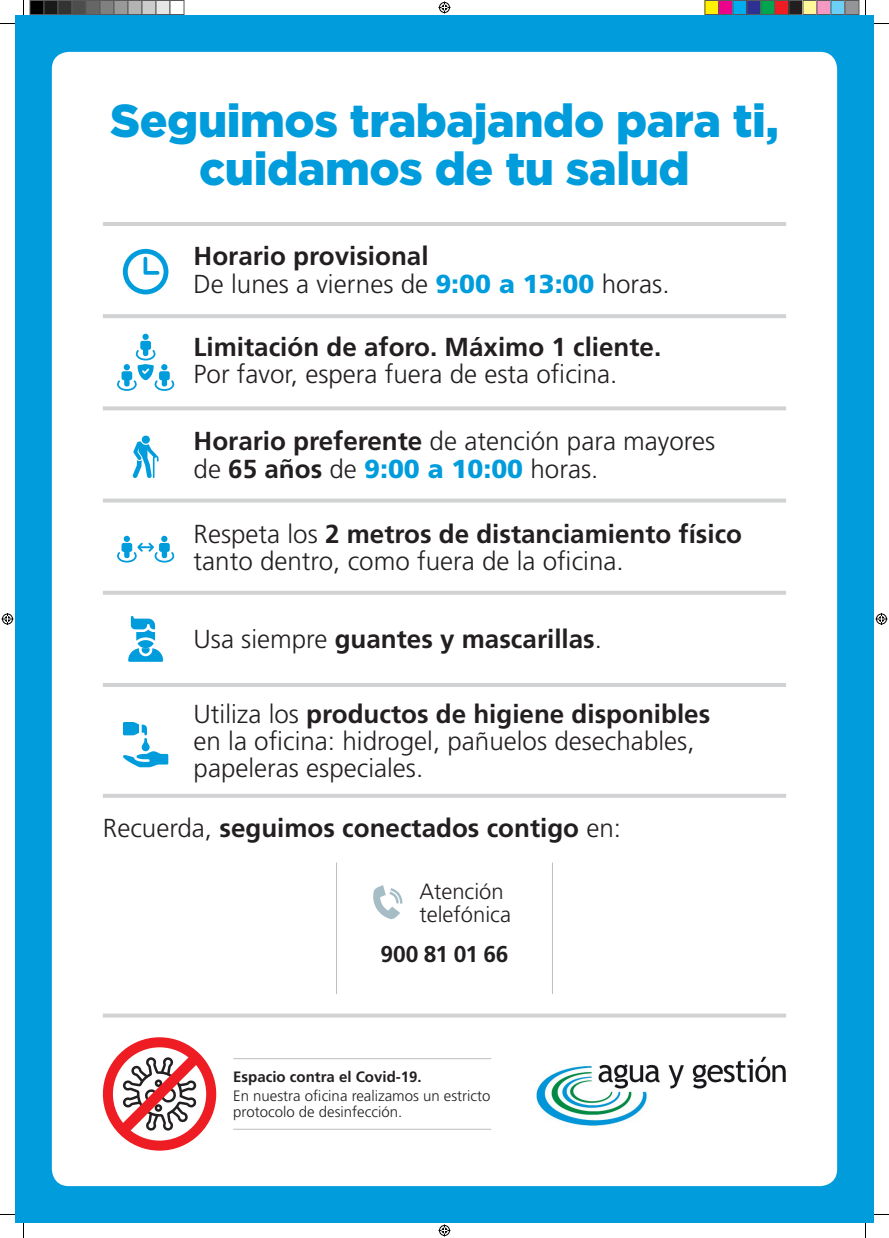
<style>
.page{position:relative;width:889px;height:1238px;background:#fff}
.page>*{position:absolute;margin:0;border:0;box-sizing:border-box;transform-origin:0 0}
.t1{font:900 46.2px/48.5px "Gotham";letter-spacing:-.01em;color:#009cdc;text-align:center}
.t2{font:300 26px/27.3px "Frutiger LT Std";color:#231f20}
.t3{font:700 26px "Frutiger LT Std";color:#231f20}
.t4{font:700 22.8px "Frutiger LT Std";letter-spacing:-.02em;color:#231f20}
.t5{font:300 22px/23.1px "Frutiger LT Std";color:#231f20}
.t6{font:300 15px/16.1px "Frutiger LT Std";color:#231f20}
.t7{font:700 15px "Frutiger LT Std";color:#231f20}
.s1{font-weight:700}
.s2{font-weight:900;color:#009cdc}
.s3{font-weight:300}
</style>
<div class="page">
<div style="left:15px;top:15px;width:859px;height:1208px;background:#009cdc"></div>
<div style="left:52px;top:52px;width:785px;height:1134px;background:#fff;border-radius:17px"></div>
<svg style="left:117px;top:536px;width:58px;height:26px"></svg>
<svg style="left:103px;top:1013px;width:683px;height:4px;background:#d7d8d9"></svg>
<svg style="left:103px;top:498px;width:683px;height:4px;background:#d7d8da"></svg>
<hr style="left:103px;top:591px;width:683px;height:4px;background:#d1d2d4">
<svg style="left:103px;top:406px;width:683px;height:4px;background:#d5d6d8"></svg>
<hr style="left:103px;top:314px;width:683px;height:4px;background:#d1d2d4">
<hr style="left:103px;top:222px;width:683px;height:4px;background:#d1d2d4">
<svg style="left:123px;top:722px;width:45px;height:45px"></svg>
<svg style="left:123px;top:249px;width:45px;height:45px"></svg>
<svg style="left:117px;top:334px;width:58px;height:57px"></svg>
<div style="left:142px;top:435px;width:8px;height:9px;background:#009cdc;border-radius:50%"></div>
<svg style="left:132px;top:441px;width:27px;height:37px"></svg>
<div style="left:103px;top:1037px;width:113px;height:113px;border:10px solid #ee1d23;border-radius:50%"></div>
<svg style="left:108px;top:1042px;width:103px;height:103px"></svg>
<hr style="left:233px;top:1058px;width:258px;height:1px;background:#bcbdc0">
<hr style="left:233px;top:1128px;width:258px;height:1px;background:#bcbdc0">
<svg style="left:128px;top:616px;width:35px;height:46px"></svg>
<hr style="left:103px;top:794px;width:683px;height:4px;background:#d1d2d4">
<hr style="left:103px;top:683px;width:683px;height:4px;background:#d1d2d4">
<svg style="left:373px;top:885px;width:30px;height:35px"></svg>
<hr style="left:336px;top:862px;width:1px;height:132px;background:#bcbdc0">
<hr style="left:552px;top:862px;width:1px;height:132px;background:#bcbdc0">
<img style="left:536px;top:1056px;width:250px;height:70px">
<svg style="left:0;top:23px;width:15px;height:1px"></svg>
<svg style="left:874px;top:23px;width:15px;height:1px"></svg>
<svg style="left:0;top:1214px;width:15px;height:1px"></svg>
<svg style="left:874px;top:1214px;width:15px;height:1px"></svg>
<svg style="left:23px;top:0;width:1px;height:15px"></svg>
<svg style="left:23px;top:1223px;width:1px;height:15px"></svg>
<svg style="left:865px;top:0;width:1px;height:15px"></svg>
<svg style="left:865px;top:1223px;width:1px;height:15px"></svg>
<svg style="left:438px;top:2px;width:12px;height:12px"></svg>
<svg style="left:438px;top:1224px;width:12px;height:12px"></svg>
<svg style="left:2px;top:613px;width:12px;height:12px"></svg>
<svg style="left:875px;top:613px;width:12px;height:12px"></svg>
<div style="left:30px;top:1px;width:14px;height:14px;background:#000"></div>
<div style="left:30px;top:0;width:15px;height:15px;border:1px solid #595959"></div>
<div style="left:44px;top:1px;width:14px;height:14px;background:#1a1a1a"></div>
<div style="left:44px;top:0;width:15px;height:15px;border:1px solid #595959"></div>
<div style="left:58px;top:1px;width:14px;height:14px;background:#333"></div>
<div style="left:58px;top:0;width:15px;height:15px;border:1px solid #595959"></div>
<div style="left:72px;top:1px;width:14px;height:14px;background:#4d4d4d"></div>
<div style="left:72px;top:0;width:15px;height:15px;border:1px solid #595959"></div>
<div style="left:86px;top:1px;width:14px;height:14px;background:#666"></div>
<div style="left:86px;top:0;width:15px;height:15px;border:1px solid #595959"></div>
<div style="left:100px;top:1px;width:14px;height:14px;background:#808080"></div>
<div style="left:100px;top:0;width:15px;height:15px;border:1px solid #595959"></div>
<div style="left:114px;top:1px;width:14px;height:14px;background:#999"></div>
<div style="left:114px;top:0;width:15px;height:15px;border:1px solid #595959"></div>
<div style="left:128px;top:1px;width:14px;height:14px;background:#b3b3b3"></div>
<div style="left:128px;top:0;width:15px;height:15px;border:1px solid #595959"></div>
<div style="left:142px;top:1px;width:14px;height:14px;background:#ccc"></div>
<div style="left:142px;top:0;width:15px;height:15px;border:1px solid #595959"></div>
<div style="left:156px;top:1px;width:14px;height:14px;background:#e6e6e6"></div>
<div style="left:156px;top:0;width:15px;height:15px;border:1px solid #595959"></div>
<div style="left:170px;top:0;width:15px;height:15px;border:1px solid #595959"></div>
<div style="left:705px;top:1px;width:14px;height:14px;background:#fff101"></div>
<div style="left:704px;top:0;width:15px;height:15px;border:1px solid #595959"></div>
<div style="left:719px;top:1px;width:14px;height:14px;background:#ed028c"></div>
<div style="left:718px;top:0;width:15px;height:15px;border:1px solid #595959"></div>
<div style="left:733px;top:1px;width:14px;height:14px;background:#00aeef"></div>
<div style="left:732px;top:0;width:15px;height:15px;border:1px solid #595959"></div>
<div style="left:747px;top:1px;width:14px;height:14px;background:#2e3092"></div>
<div style="left:746px;top:0;width:15px;height:15px;border:1px solid #595959"></div>
<div style="left:761px;top:1px;width:14px;height:14px;background:#00a54f"></div>
<div style="left:760px;top:0;width:15px;height:15px;border:1px solid #595959"></div>
<div style="left:775px;top:1px;width:14px;height:14px;background:#ee1d23"></div>
<div style="left:774px;top:0;width:15px;height:15px;border:1px solid #595959"></div>
<div style="left:789px;top:1px;width:14px;height:14px;background:#231f20"></div>
<div style="left:788px;top:0;width:15px;height:15px;border:1px solid #595959"></div>
<div style="left:803px;top:1px;width:14px;height:14px;background:#fff79a"></div>
<div style="left:802px;top:0;width:15px;height:15px;border:1px solid #595959"></div>
<div style="left:817px;top:1px;width:14px;height:14px;background:#f499c2"></div>
<div style="left:816px;top:0;width:15px;height:15px;border:1px solid #595959"></div>
<div style="left:831px;top:1px;width:14px;height:14px;background:#6bcff6"></div>
<div style="left:830px;top:0;width:15px;height:15px;border:1px solid #595959"></div>
<div style="left:845px;top:1px;width:14px;height:14px;background:#939598"></div>
<div style="left:844px;top:0;width:15px;height:15px;border:1px solid #595959"></div>
<h1 class="t1" style="left:110px;top:95px;width:670px">Seguimos trabajando para ti, cuidamos de tu salud</h1>
<p class="t2" style="left:194px;top:243px;width:477px"><span class="s1">Horario provisional<br></span>De lunes a viernes de <span class="s2">9:00 a 13:00</span> horas.</p>
<p class="t3" style="left:194px;top:331px;width:469px">Limitación de aforo. Máximo 1 cliente.</p>
<p class="t2" style="left:194px;top:361px;width:425px">Por favor, espera fuera de esta oficina.</p>
<p class="t2" style="left:194px;top:428px;width:523px"><span class="s1">Horario preferente</span> de atención para mayores de <span class="s1">65 años</span> de <span class="s2">9:00 a 10:00</span> horas.</p>
<p class="t2" style="left:194px;top:520px;width:550px">Respeta los <span class="s1">2 metros de distanciamiento físico </span>tanto dentro, como fuera de la oficina.</p>
<p class="t3" style="left:194px;top:623px;width:410px"><span class="s3">Usa siempre</span> guantes y mascarillas<span class="s3">.</span></p>
<p class="t2" style="left:194px;top:700px;width:518px">Utiliza los <span class="s1">productos de higiene disponibles </span>en la oficina: hidrogel, pañuelos desechables, papeleras especiales.</p>
<p class="t3" style="left:103px;top:812px;width:520px"><span class="s3">Recuerda,</span> seguimos conectados contigo <span class="s3">en:</span></p>
<p class="t5" style="left:419px;top:880px;width:93px">Atención telefónica</p>
<p class="t4" style="left:381px;top:941px;width:129px">900 81 01 66</p>
<p class="t7" style="left:233px;top:1068px;width:190px">Espacio contra el Covid-19.</p>
<p class="t6" style="left:233px;top:1088px;width:259px">En nuestra oficina realizamos un estricto protocolo de desinfección.</p>
</div>
